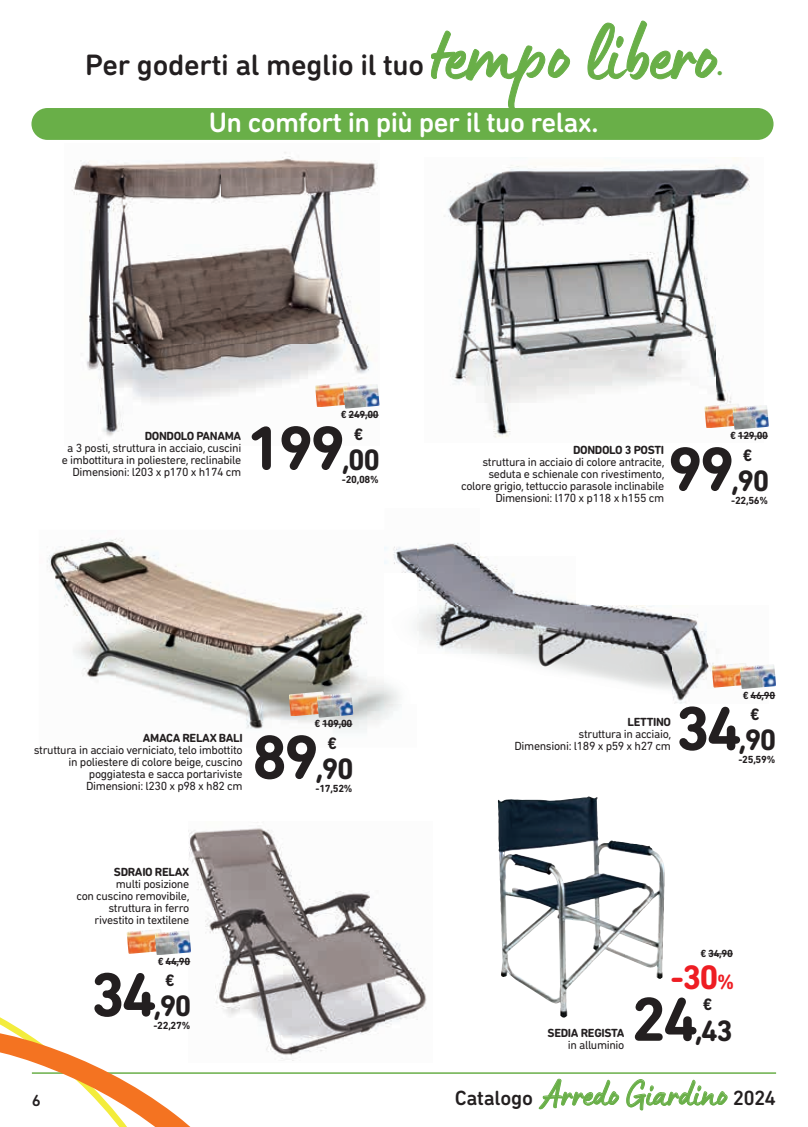
<style>
.page{position:relative;width:808px;height:1127px;background:#fff}
.page>*{position:absolute;margin:0;border:0;box-sizing:border-box;transform-origin:0 0}
.t1{font:83.55px "Lumios Marker";letter-spacing:-.01em;color:#69af48;scale:.95 1}
.t2{font:700 63px "DIN Next Rounded LT Pro";letter-spacing:-.05em;color:#231f20}
.t3{font:37.8px "Lumios Marker";color:#69af48;scale:.96 1}
.t4{font:700 34.5px "DIN Next Rounded LT Pro";color:#ee1d23}
.t5{font:500 30px "DIN Next Rounded LT Pro";letter-spacing:-.01em;color:#231f20}
.t6{font:700 30px "DIN Next Rounded LT Pro";letter-spacing:-.05em;color:#231f20}
.t7{font:500 30px "DIN Next Rounded LT Pro";color:#69af48}
.t8{font:500 28.5px "DIN Next Rounded LT Pro";letter-spacing:-.02em;color:#fff}
.t9{font:700 16.8px "DIN Next Rounded LT Pro";color:#231f20}
.t10{font:500 16.5px "DIN Next Rounded LT Pro";color:#231f20}
.t11{font:12px/12px "DIN Next Rounded LT Pro";letter-spacing:-.03em;color:#231f20;text-align:right}
.t12{font:700 12px "DIN Next Rounded LT Pro";letter-spacing:-.03em;color:#231f20}
.t13{font:700 10.5px "DIN Next Rounded LT Pro";letter-spacing:-.03em;color:#231f20}
.s1{font-size:21px}
.s2{font-size:63px}
.s3{font-family:"DIN Next Rounded LT Pro";font-weight:500;font-size:20.85px;color:#231f20}
</style>
<div class="page">
<div style="left:31px;top:108px;width:742px;height:32px;background:#69af48;border-radius:16px"></div>
<img style="left:189px;top:822px;width:238px;height:239px">
<img style="left:72px;top:152px;width:308px;height:284px">
<img style="left:47px;top:538px;width:354px;height:194px">
<img style="left:417px;top:542px;width:64px;height:15px">
<img style="left:417px;top:557px;width:304px;height:146px">
<img style="left:385px;top:538px;width:32px;height:165px">
<img style="left:444px;top:157px;width:320px;height:281px">
<hr style="left:32px;top:1072px;width:744px;height:2px;background:#69af48">
<svg style="left:0;top:1000px;width:206px;height:127px"></svg>
<img style="left:704px;top:403px;width:37px;height:25px">
<img style="left:732px;top:405px;width:37px;height:25px">
<hr style="left:738px;top:436px;width:30px;height:1px;background:#231f20">
<img style="left:712px;top:663px;width:34px;height:24px">
<img style="left:740px;top:664px;width:36px;height:25px">
<svg style="left:750px;top:695px;width:25px;height:1px"></svg>
<img style="left:289px;top:691px;width:36px;height:25px">
<img style="left:317px;top:693px;width:36px;height:25px">
<hr style="left:322px;top:724px;width:30px;height:1px;background:#231f20">
<img style="left:315px;top:382px;width:37px;height:25px">
<img style="left:343px;top:384px;width:36px;height:25px">
<hr style="left:348px;top:415px;width:31px;height:1px;background:#231f20">
<img style="left:127px;top:929px;width:34px;height:25px">
<img style="left:155px;top:930px;width:36px;height:25px">
<svg style="left:166px;top:961px;width:24px;height:1px"></svg>
<svg style="left:708px;top:953px;width:25px;height:1px"></svg>
<img style="left:498px;top:796px;width:167px;height:221px">
<h1 class="t1" style="left:431px;top:0;width:303px">tempo libero</h1>
<h3 class="t5" style="left:85px;top:47px;width:341px">Per goderti al meglio il tuo</h3>
<h3 class="t7" style="left:716px;top:47px;width:9px">.</h3>
<h3 class="t8" style="left:209px;top:105px;width:391px">Un comfort in più per il tuo relax.</h3>
<p class="t13" style="left:341px;top:409px;width:39px">€ 249,00</p>
<h2 class="t2" style="left:246px;top:411px;width:100px">199</h2>
<p class="t13" style="left:342px;top:473px;width:38px">-20,08%</p>
<p class="t12" style="left:145px;top:429px;width:98px">DONDOLO PANAMA</p>
<h3 class="t9" style="left:354px;top:424px;width:11px">€</h3>
<p class="t11" style="left:62px;top:442px;width:181px">a 3 posti, struttura in acciaio, cuscini e imbottitura in poliestere, reclinabile<br>Dimensioni: l203 x p170 x h174 cm</p>
<h3 class="t6" style="left:342px;top:442px;width:39px">,00</h3>
<p class="t12" style="left:143px;top:731px;width:101px">AMACA RELAX BALI</p>
<p class="t11" style="left:34px;top:744px;width:210px">struttura in acciaio verniciato, telo imbottito in poliestere di colore beige, cuscino poggiatesta e sacca portariviste Dimensioni: l230 x p98 x h82 cm</p>
<p class="t13" style="left:314px;top:718px;width:39px">€ 109,00</p>
<h2 class="t2" style="left:252px;top:720px;width:68px">89</h2>
<p class="t13" style="left:316px;top:782px;width:38px">-17,52%</p>
<h3 class="t9" style="left:327px;top:733px;width:11px">€</h3>
<h3 class="t6" style="left:316px;top:751px;width:39px">,90</h3>
<h3 class="t10" style="left:32px;top:1090px;width:11px">6</h3>
<p class="t12" style="left:114px;top:865px;width:77px">SDRAIO RELAX</p>
<p class="t11" style="left:76px;top:878px;width:115px">multi posizione<br>con cuscino removibile, struttura in ferro rivestito in textilene</p>
<p class="t13" style="left:158px;top:955px;width:34px">€ 44,90</p>
<h2 class="t2" style="left:90px;top:958px;width:68px">34</h2>
<p class="t13" style="left:153px;top:1019px;width:38px">-22,27%</p>
<h3 class="t9" style="left:165px;top:971px;width:11px">€</h3>
<h3 class="t6" style="left:154px;top:988px;width:39px">,90</h3>
<p class="t13" style="left:730px;top:430px;width:39px">€ 129,00</p>
<h2 class="t2" style="left:668px;top:432px;width:68px">99</h2>
<p class="t13" style="left:731px;top:494px;width:38px">-22,56%</p>
<p class="t12" style="left:573px;top:443px;width:93px">DONDOLO 3 POSTI</p>
<p class="t11" style="left:461px;top:456px;width:205px">struttura in acciaio di colore antracite, seduta e schienale con rivestimento, colore grigio, tettuccio parasole inclinabile Dimensioni: l170 x p118 x h155 cm</p>
<h3 class="t9" style="left:743px;top:445px;width:11px">€</h3>
<h3 class="t6" style="left:731px;top:463px;width:39px">,90</h3>
<p class="t12" style="left:627px;top:715px;width:45px">LETTINO</p>
<p class="t11" style="left:514px;top:728px;width:158px">struttura in acciaio,<br>Dimensioni: l189 x p59 x h27 cm</p>
<p class="t13" style="left:743px;top:689px;width:34px">€ 46,90</p>
<h2 class="t2" style="left:675px;top:692px;width:68px">34</h2>
<p class="t13" style="left:738px;top:753px;width:38px">-25,59%</p>
<h3 class="t9" style="left:750px;top:704px;width:11px">€</h3>
<h3 class="t6" style="left:739px;top:722px;width:39px">,90</h3>
<p class="t12" style="left:548px;top:1026px;width:78px">SEDIA REGISTA</p>
<p class="t11" style="left:568px;top:1038px;width:58px">in alluminio</p>
<p class="t13" style="left:700px;top:947px;width:34px">€ 34,90</p>
<h3 class="t4" style="left:670px;top:957px;width:65px">-30<span class="s1">%</span></h3>
<h3 class="t6" style="left:631px;top:1013px;width:103px"><span class="s2">24</span>,43</h3>
<h3 class="t9" style="left:703px;top:995px;width:11px">€</h3>
<h3 class="t3" style="left:455px;top:1069px;width:336px"><span class="s3">Catalogo</span> Arredo Giardino <span class="s3">2024</span></h3>
</div>
